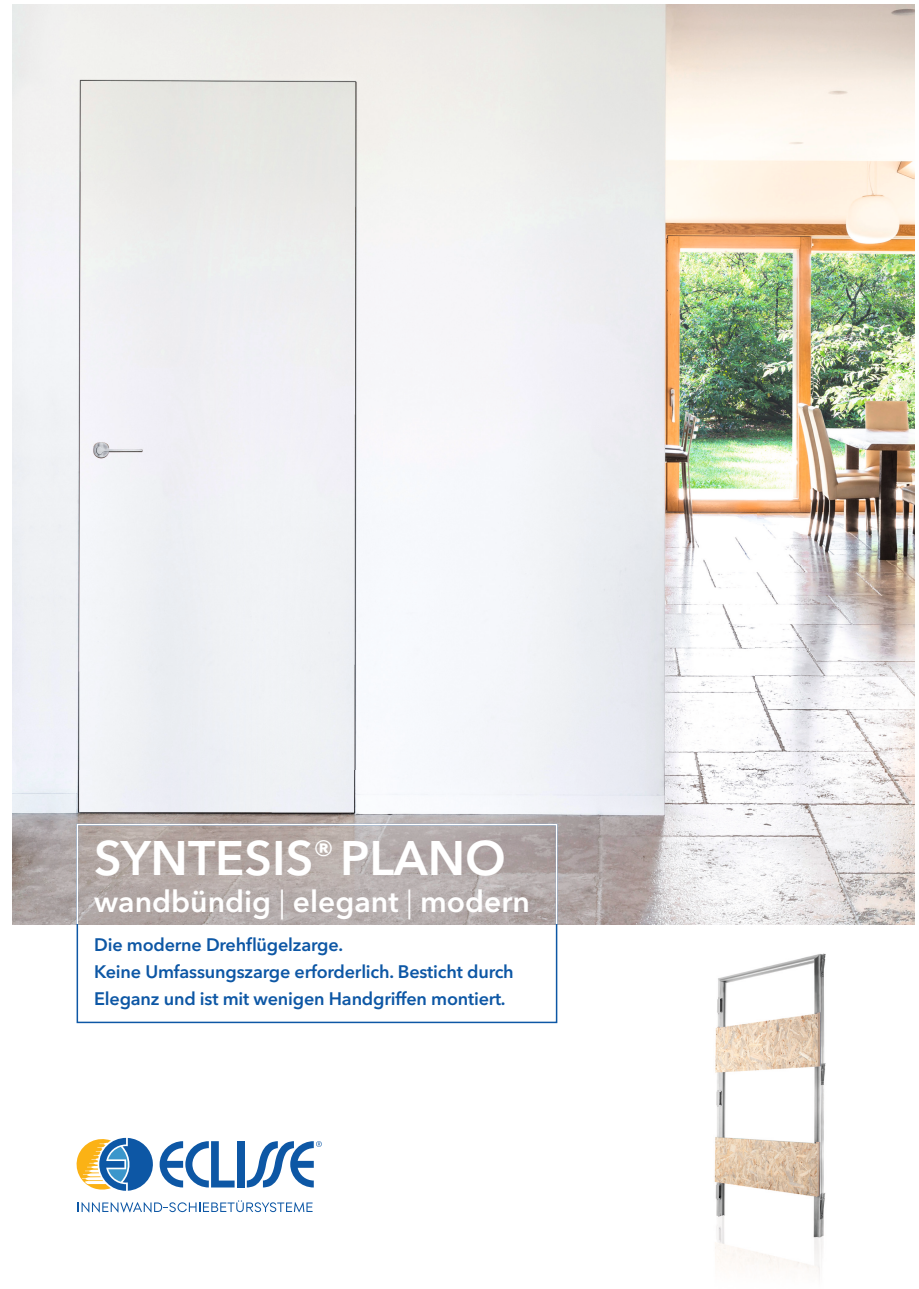
<style>
.page{position:relative;width:919px;height:1289px;background:#fff}
.page>*{position:absolute;margin:0;border:0;box-sizing:border-box;transform-origin:0 0}
.t1{font:600 48px "Avenir Next LT Pro";color:#fff}
.t2{font:600 30px "Avenir Next LT Pro";color:#fff}
.t3{font:600 18px/27px "Avenir Next LT Pro";letter-spacing:-.01em;color:#0d57a5}
.s1{font-weight:400}
</style>
<div class="page">
<img style="left:653px;top:924px;width:232px;height:351px">
<img style="left:13px;top:4px;width:901px;height:920px">
<div style="left:237px;top:1141px;width:7px;height:46px;background:#0d57a5"></div>
<svg style="left:77px;top:1137px;width:157px;height:53px"></svg>
<svg style="left:247px;top:1141px;width:75px;height:46px"></svg>
<svg style="left:78px;top:1200px;width:234px;height:12px"></svg>
<div style="left:77px;top:823px;width:480px;height:200px;border:2px solid #0d57a5"></div>
<div style="left:77px;top:823px;width:480px;height:101px;border:2px solid #fff"></div>
<h1 class="t1" style="left:94px;top:828px;width:413px">SYNTESIS<sup>®</sup> PLANO</h1>
<h2 class="t2" style="left:94px;top:883px;width:437px">wandbündig <span class="s1">|</span> elegant <span class="s1">|</span> modern</h2>
<p class="t3" style="left:94px;top:930px;width:421px">Die moderne Drehflügelzarge.<br>Keine Umfassungszarge erforderlich. Besticht durch<br>Eleganz und ist mit wenigen Handgriffen montiert.</p>
</div>
